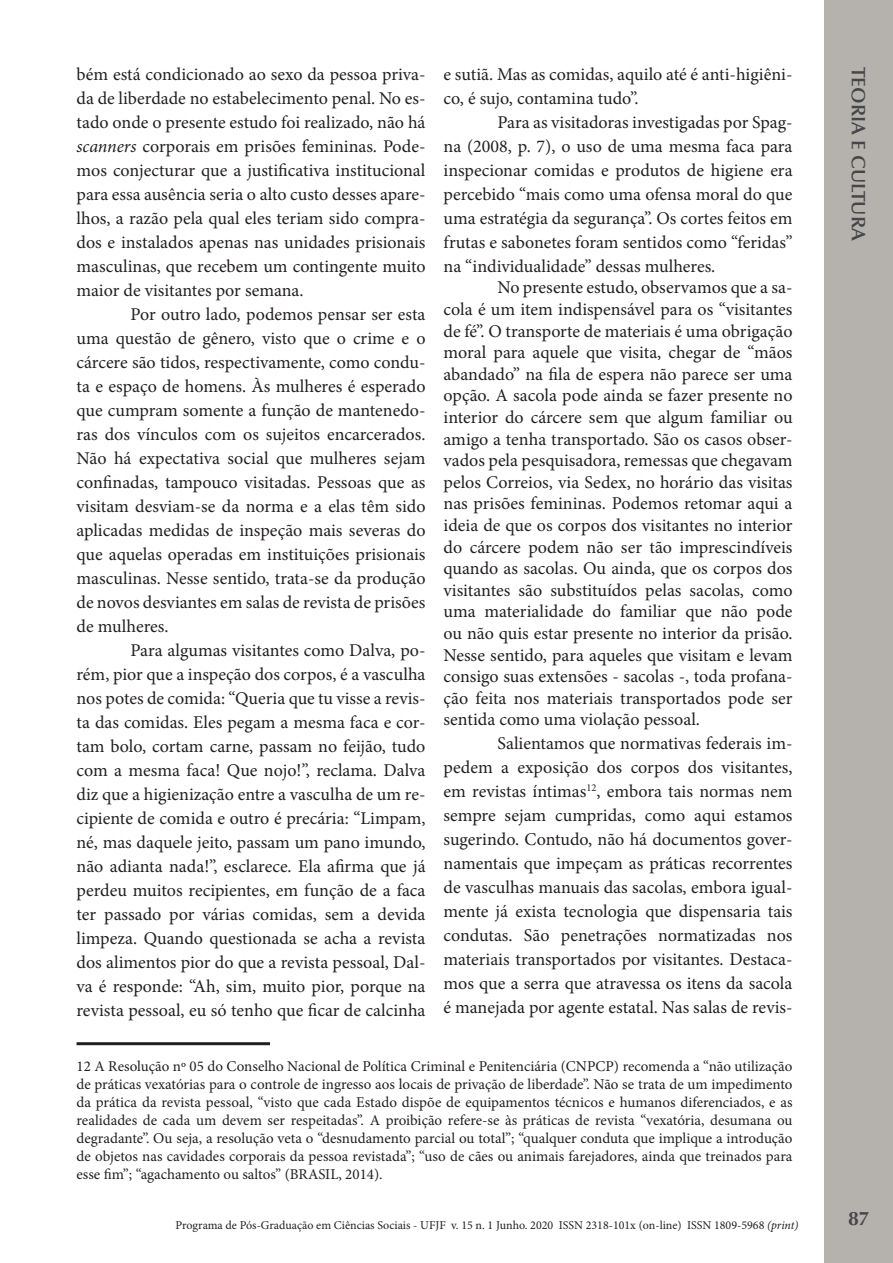
<style>
.page{position:relative;width:893px;height:1263px;background:#fff}
.page>*{position:absolute;margin:0;border:0;box-sizing:border-box;transform-origin:0 0}
.t1{font:600 19.5px "Optima";color:#454647}
.t2{font:700 19.5px "Optima LT Std";color:#454647}
.t3{font:18px/24px "Minion Pro";color:#231f20;text-align:justify}
.Nota_de_rodapé{font:15px/18px "Minion Pro";color:#231f20;text-align:justify}
.t4{font:12px "Minion Pro";color:#231f20}
.s1{font-style:italic}
</style>
<div class="page">
<div style="left:825px;top:0;width:68px;height:1262px;background:#b5b2ad"></div>
<hr style="left:77px;top:1042px;width:193px;height:3px;background:#231f20">
<p class="t3" style="left:77px;top:62px;width:350px">bém está condicionado ao sexo da pessoa priva&shy;da de liberdade no estabelecimento penal. No es&shy;tado onde o presente estudo foi realizado, não há <span class="s1">scanners</span> corporais em prisões femininas. Pode&shy;mos conjecturar que a justificativa institucional para essa ausência seria o alto custo desses apare&shy;lhos, a razão pela qual eles teriam sido compra&shy;dos e instalados apenas nas unidades prisionais masculinas, que recebem um contingente muito maior de visitantes por semana.</p>
<p class="t3" style="left:77px;top:302px;width:350px;text-indent:54px">Por outro lado, podemos pensar ser esta uma questão de gênero, visto que o crime e o cárcere são tidos, respectivamente, como condu&shy;ta e espaço de homens. Às mulheres é esperado que cumpram somente a função de mantenedo&shy;ras dos vínculos com os sujeitos encarcerados.<br>Não há expectativa social que mulheres sejam confinadas, tampouco visitadas. Pessoas que as visitam desviam-se da norma e a elas têm sido aplicadas medidas de inspeção mais severas do que aquelas operadas em instituições prisionais masculinas. Nesse sentido, trata-se da produção de novos desviantes em salas de revista de prisões de mulheres.</p>
<p class="t3" style="left:77px;top:638px;width:350px;text-indent:54px">Para algumas visitantes como Dalva, po&shy;rém, pior que a inspeção dos corpos, é a vasculha nos potes de comida: “Queria que tu visse a revis&shy;ta das comidas. Eles pegam a mesma faca e cor&shy;tam bolo, cortam carne, passam no feijão, tudo com a mesma faca! Que nojo!”, reclama. Dalva diz que a higienização entre a vasculha de um re&shy;cipiente de comida e outro é precária: “Limpam, né, mas daquele jeito, passam um pano imundo, não adianta nada!”, esclarece. Ela afirma que já perdeu muitos recipientes, em função de a faca ter passado por várias comidas, sem a devida limpeza. Quando questionada se acha a revista dos alimentos pior do que a revista pessoal, Dal&shy;va é responde: “Ah, sim, muito pior, porque na revista pessoal, eu só tenho que ficar de calcinha</p>
<p class="t3" style="left:443px;top:62px;width:350px">e sutiã. Mas as comidas, aquilo até é anti-higiêni&shy;co, é sujo, contamina tudo”.</p>
<p class="t3" style="left:443px;top:110px;width:351px;text-indent:54px">Para as visitadoras investigadas por Spag&shy;na (2008, p. 7), o uso de uma mesma faca para inspecionar comidas e produtos de higiene era percebido “mais como uma ofensa moral do que uma estratégia da segurança”. Os cortes feitos em frutas e sabonetes foram sentidos como “feridas” na “individualidade” dessas mulheres.</p>
<p class="t3" style="left:443px;top:277px;width:350px;line-height:21.6px;text-indent:54px">No presente estudo, observamos que a sa&shy;cola é um item indispensável para os “visitantes de fé”. O transporte de materiais é uma obrigação moral para aquele que visita, chegar de “mãos abandado” na fila de espera não parece ser uma opção. A sacola pode ainda se fazer presente no interior do cárcere sem que algum familiar ou amigo a tenha transportado. São os casos obser&shy;vados pela pesquisadora, remessas que chegavam pelos Correios, via Sedex, no horário das visitas nas prisões femininas. Podemos retomar aqui a ideia de que os corpos dos visitantes no interior do cárcere podem não ser tão imprescindíveis quando as sacolas. Ou ainda, que os corpos dos visitantes são substituídos pelas sacolas, como uma materialidade do familiar que não pode ou não quis estar presente no interior da prisão.<br>Nesse sentido, para aqueles que visitam e levam consigo suas extensões - sacolas -, toda profana&shy;ção feita nos materiais transportados pode ser sentida como uma violação pessoal.</p>
<p class="t3" style="left:443px;top:732px;width:350px;text-indent:54px">Salientamos que normativas federais im&shy;pedem a exposição dos corpos dos visitantes, em revistas íntimas<sup>12</sup>, embora tais normas nem sempre sejam cumpridas, como aqui estamos sugerindo. Contudo, não há documentos gover&shy;namentais que impeçam as práticas recorrentes de vasculhas manuais das sacolas, embora igual&shy;mente já exista tecnologia que dispensaria tais condutas. São penetrações normatizadas nos materiais transportados por visitantes. Destaca&shy;mos que a serra que atravessa os itens da sacola é manejada por agente estatal. Nas salas de revis-</p>
<p class="Nota_de_rodapé" style="left:77px;top:1057px;width:718px">12 A Resolução nº 05 do Conselho Nacional de Política Criminal e Penitenciária (CNPCP) recomenda a “não utilização de práticas vexatórias para o controle de ingresso aos locais de privação de liberdade”. Não se trata de um impedimento da prática da revista pessoal, “visto que cada Estado dispõe de equipamentos técnicos e humanos diferenciados, e as realidades de cada um devem ser respeitadas”. A proibição refere-se às práticas de revista “vexatória, desumana ou degradante”. Ou seja, a resolução veta o “desnudamento parcial ou total”; “qualquer conduta que implique a introdução de objetos nas cavidades corporais da pessoa revistada”; “uso de cães ou animais farejadores, ainda que treinados para esse fim”; “agachamento ou saltos” (BRASIL, 2014).</p>
<p class="t4" style="left:175px;top:1217px;width:624px">Programa de Pós-Graduação em Ciências Sociais - UFJF v. 15 n. 1 Junho. 2020 ISSN 2318-101x (on-line) ISSN 1809-5968 <span class="s1">(print)</span></p>
<p class="t1" style="left:870px;top:67px;width:176px;rotate:90deg">TEORIA E CULTURA</p>
<p class="t2" style="left:848px;top:1207px;width:23px">87</p>
</div>
